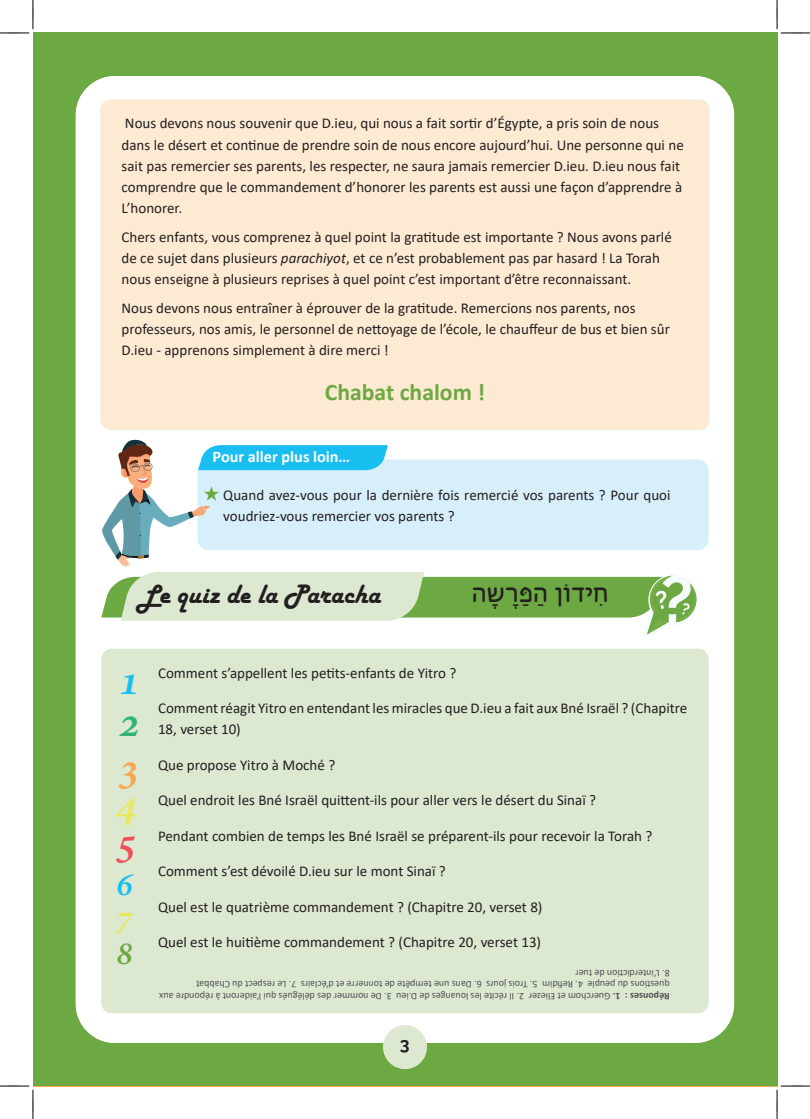
<style>
.page{position:relative;width:810px;height:1119px;background:#fff}
.page>*{position:absolute;margin:0;border:0;box-sizing:border-box;transform-origin:0 0}
.t1{font:italic 700 42.5px "Adobe Hebrew";color:#19bef0}
.t2{font:italic 700 42.5px "Adobe Hebrew";color:#2db574}
.t3{font:italic 700 42.5px "Adobe Hebrew";color:#f9a64c}
.t4{font:italic 700 42.5px "Adobe Hebrew";color:#f0505c}
.t5{font:italic 700 42.5px "Adobe Hebrew";color:#e9e85b}
.t6{font:italic 700 33.38px "Adobe Hebrew";color:#e9e85b}
.t7{font:italic 700 33.38px "Adobe Hebrew";color:#6da942}
.t8{font:italic 700 33.38px "Adobe Hebrew";color:#19bef0}
.t9{font:27.5px "Harlow Solid";color:#231f20}
.t10{font:500 25px "Fb Tolaat Sfarim";color:#231f20}
.t11{font:700 23.75px "Calibri";color:#6da942}
.t12{font:700 17.5px "Raleway";color:#231f20}
.t13{font:700 16.25px "Calibri";color:#fff}
.t14{font:15px/21.2px "Calibri";color:#231f20}
.t15{font:10px/11.5px "Calibri";color:#505052}
.s1{font-style:italic}
.s2{font-weight:700}
</style>
<div class="page">
<div style="left:33px;top:33px;width:744px;height:1052px;background:#6da942"></div>
<div style="left:76px;top:76px;width:658px;height:966px;background:#fff;border-radius:39px"></div>
<div style="left:383px;top:1024px;width:44px;height:44px;background:#dde8d1;border-radius:50%"></div>
<div style="left:198px;top:459px;width:511px;height:91px;background:#d7effb;border-radius:11px"></div>
<div style="left:100px;top:99px;width:610px;height:331px;background:#fdead2;border-radius:11px"></div>
<svg style="left:102px;top:439px;width:286px;height:127px"></svg>
<svg style="left:101px;top:572px;width:595px;height:63px"></svg>
<div style="left:101px;top:648px;width:608px;height:365px;background:#dde8d1;border-radius:11px"></div>
<svg style="left:0;top:0;width:34px;height:34px"></svg>
<svg style="left:0;top:1085px;width:34px;height:33px"></svg>
<svg style="left:776px;top:0;width:34px;height:34px"></svg>
<svg style="left:776px;top:1085px;width:34px;height:33px"></svg>
<p class="t14" style="left:122px;top:112px;width:564px">Nous devons nous souvenir que D.ieu, qui nous a fait sortir d’Égypte, a pris soin de nous dans le désert et continue de prendre soin de nous encore aujourd’hui. Une personne qui ne sait pas remercier ses parents, les respecter, ne saura jamais remercier D.ieu. D.ieu nous fait comprendre que le commandement d’honorer les parents est aussi une façon d’apprendre à L’honorer.</p>
<p class="t14" style="left:122px;top:226px;width:552px">Chers enfants, vous comprenez à quel point la gratitude est importante ? Nous avons parlé de ce sujet dans plusieurs <span class="s1">parachiyot</span>, et ce n’est probablement pas par hasard ! La Torah nous enseigne à plusieurs reprises à quel point c’est important d’être reconnaissant.</p>
<p class="t14" style="left:122px;top:296px;width:550px">Nous devons nous entraîner à éprouver de la gratitude. Remercions nos parents, nos professeurs, nos amis, le personnel de nettoyage de l’école, le chauffeur de bus et bien sûr<br>D.ieu - apprenons simplement à dire merci !</p>
<h3 class="t11" style="left:325px;top:375px;width:162px">Chabat chalom !</h3>
<p class="t13" style="left:213px;top:445px;width:139px">Pour aller plus loin…</p>
<p class="t14" style="left:223px;top:484px;width:449px">Quand avez-vous pour la dernière fois remercié vos parents ? Pour quoi voudriez-vous remercier vos parents ?</p>
<h3 class="t9" style="left:138px;top:579px;width:244px">Le quiz de la Paracha</h3>
<h3 class="t10" style="left:472px;top:583px;width:138px">ה ש ָ ר ָ פ ּ ַ ידו ֹ ןה ַ ח ִ</h3>
<h1 class="t1" style="left:119px;top:654px;width:23px">1</h1>
<h1 class="t2" style="left:119px;top:696px;width:23px">2</h1>
<h1 class="t3" style="left:119px;top:742px;width:23px">3</h1>
<h1 class="t5" style="left:116px;top:778px;width:23px">4</h1>
<h1 class="t4" style="left:116px;top:815px;width:23px">5</h1>
<h2 class="t8" style="left:116px;top:863px;width:18px">6</h2>
<h2 class="t6" style="left:116px;top:896px;width:18px">7</h2>
<h2 class="t7" style="left:116px;top:932px;width:18px">8</h2>
<p class="t14" style="left:158px;top:661px;width:300px">Comment s’appellent les petits-enfants de Yitro ?</p>
<p class="t14" style="left:158px;top:697px;width:531px">Comment réagit Yitro en entendant les miracles que D.ieu a fait aux Bné Israël ? (Chapitre<br>18, verset 10)</p>
<p class="t14" style="left:158px;top:753px;width:179px">Que propose Yitro à Moché ?</p>
<p class="t14" style="left:158px;top:789px;width:440px">Quel endroit les Bné Israël quittent-ils pour aller vers le désert du Sinaï ?</p>
<p class="t14" style="left:158px;top:824px;width:496px">Pendant combien de temps les Bné Israël se préparent-ils pour recevoir la Torah ?</p>
<p class="t14" style="left:158px;top:860px;width:289px">Comment s’est dévoilé D.ieu sur le mont Sinaï ?</p>
<p class="t14" style="left:158px;top:895px;width:386px">Quel est le quatrième commandement ? (Chapitre 20, verset 8)</p>
<p class="t14" style="left:158px;top:930px;width:385px">Quel est le huitième commandement ? (Chapitre 20, verset 13)</p>
<p class="t15" style="left:670px;top:978px;width:96px;rotate:-180deg">8. L’interdiction de tuer</p>
<p class="t15" style="left:670px;top:1001px;width:512px;rotate:-180deg"><span class="s2">Réponses : 1.</span> Guerchom et Eliezer 2. Il récite les louanges de D.ieu 3. De nommer des délégués qui l’aideront à répondre aux questions du peuple 4. Refidim 5. Trois jours 6. Dans une tempête de tonnerre et d’éclairs 7. Le respect du Chabbat</p>
<p class="t12" style="left:400px;top:1033px;width:11px">3</p>
</div>
